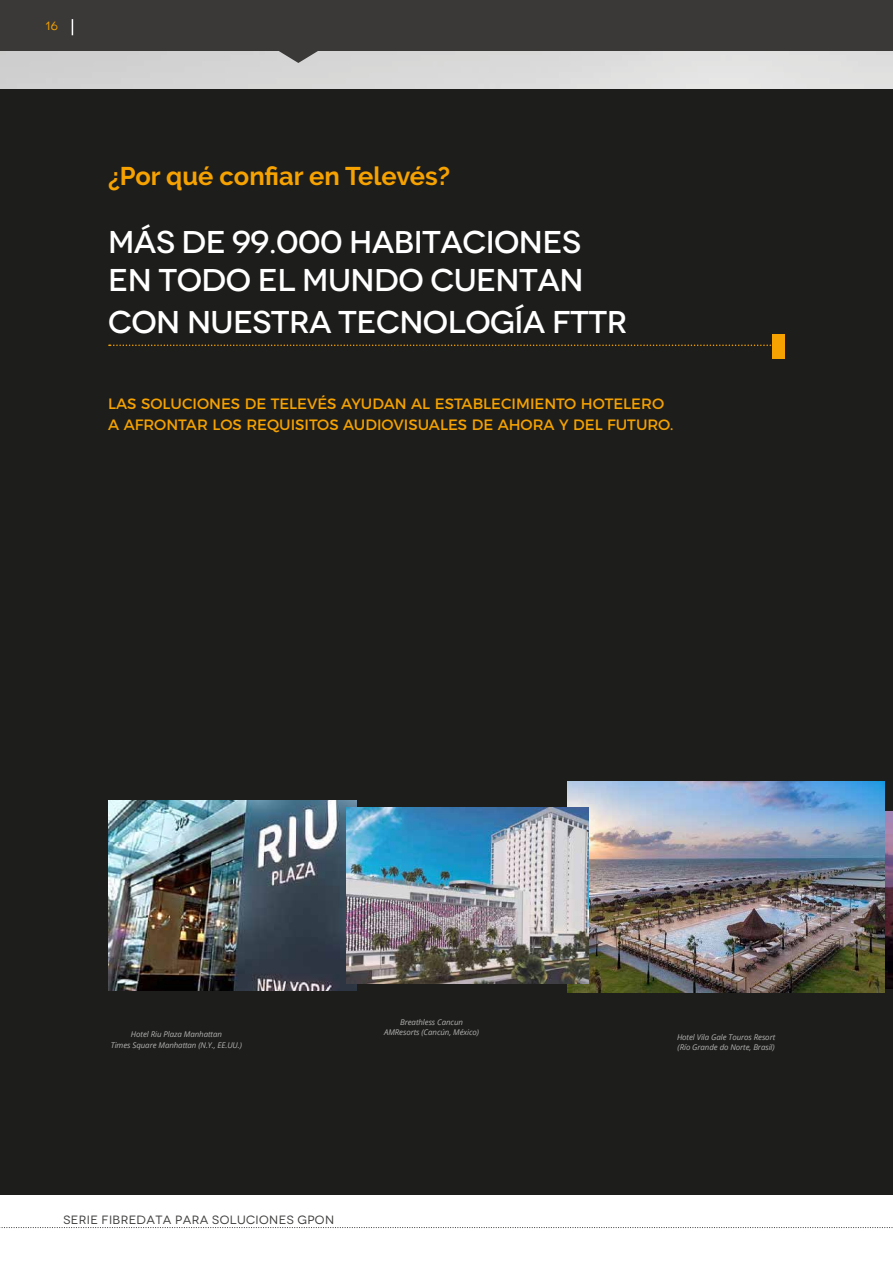
<style>
.page{position:relative;width:893px;height:1263px;background:#fff}
.page>*{position:absolute;margin:0;border:0;box-sizing:border-box;transform-origin:0 0}
.t1{font:500 expanded 31.5px/37.8px "Novecento";letter-spacing:-.02em;color:#fff}
.t2{font:700 25.5px "Raleway";color:#f6a200}
.t3{font:15px/21px "Montserrat";color:#f6a200}
.t4{font:expanded 12px "Novecento";letter-spacing:.03em;color:#3d3d3c}
.t5{font:expanded 12px "Novecento";color:#f6a200}
.t6{font:italic 7.8px/10.2px "Open Sans";letter-spacing:-.01em;color:#b2b2b2;text-align:center}
</style>
<div class="page">
<div style="left:0;top:0;width:893px;height:51px;background:#3a3938"></div>
<svg style="left:261px;top:51px;width:74px;height:12px"></svg>
<svg style="left:72px;top:19px;width:1px;height:16px"></svg>
<svg style="left:0;top:1227px;width:893px;height:1px"></svg>
<div style="left:0;top:89px;width:893px;height:1106px;background:#1d1d1b"></div>
<img style="left:108px;top:800px;width:248px;height:190px">
<div style="left:772px;top:334px;width:13px;height:24px;background:#f6a200"></div>
<svg style="left:109px;top:344px;width:662px;height:2px"></svg>
<img style="left:884px;top:812px;width:9px;height:177px">
<img style="left:568px;top:781px;width:316px;height:211px">
<img style="left:346px;top:807px;width:242px;height:177px">
<h3 class="t5" style="left:45px;top:19px;width:14px">16</h3>
<h2 class="t2" style="left:108px;top:161px;width:344px">¿Por qué confiar en Televés?</h2>
<h1 class="t1" style="left:108px;top:224px;width:477px">MÁS DE 99.000 HABITACIONES<br>EN TODO EL MUNDO CUENTAN</h1>
<h1 class="t1" style="left:108px;top:303px;width:521px">CON NUESTRA TECNOLOGÍA FTTR</h1>
<h3 class="t3" style="left:108px;top:392px;width:567px">LAS SOLUCIONES DE TELEVÉS AYUDAN AL ESTABLECIMIENTO HOTELERO<br>A AFRONTAR LOS REQUISITOS AUDIOVISUALES DE AHORA Y DEL FUTURO.</h3>
<p class="t6" style="left:111px;top:1029px;width:133px">Hotel Riu Plaza Manhattan<br>Times Square Manhattan (N.Y., EE.UU.)</p>
<p class="t6" style="left:384px;top:1016px;width:97px">Breathless Cancun<br>AMResorts (Cancún, México)</p>
<p class="t6" style="left:677px;top:1032px;width:100px;text-align:left">Hotel Vila Gale Touros Resort (Río Grande do Norte, Brasil)</p>
<h3 class="t4" style="left:63px;top:1212px;width:272px">SERIE FIBREDATA PARA SOLUCIONES GPON</h3>
</div>
